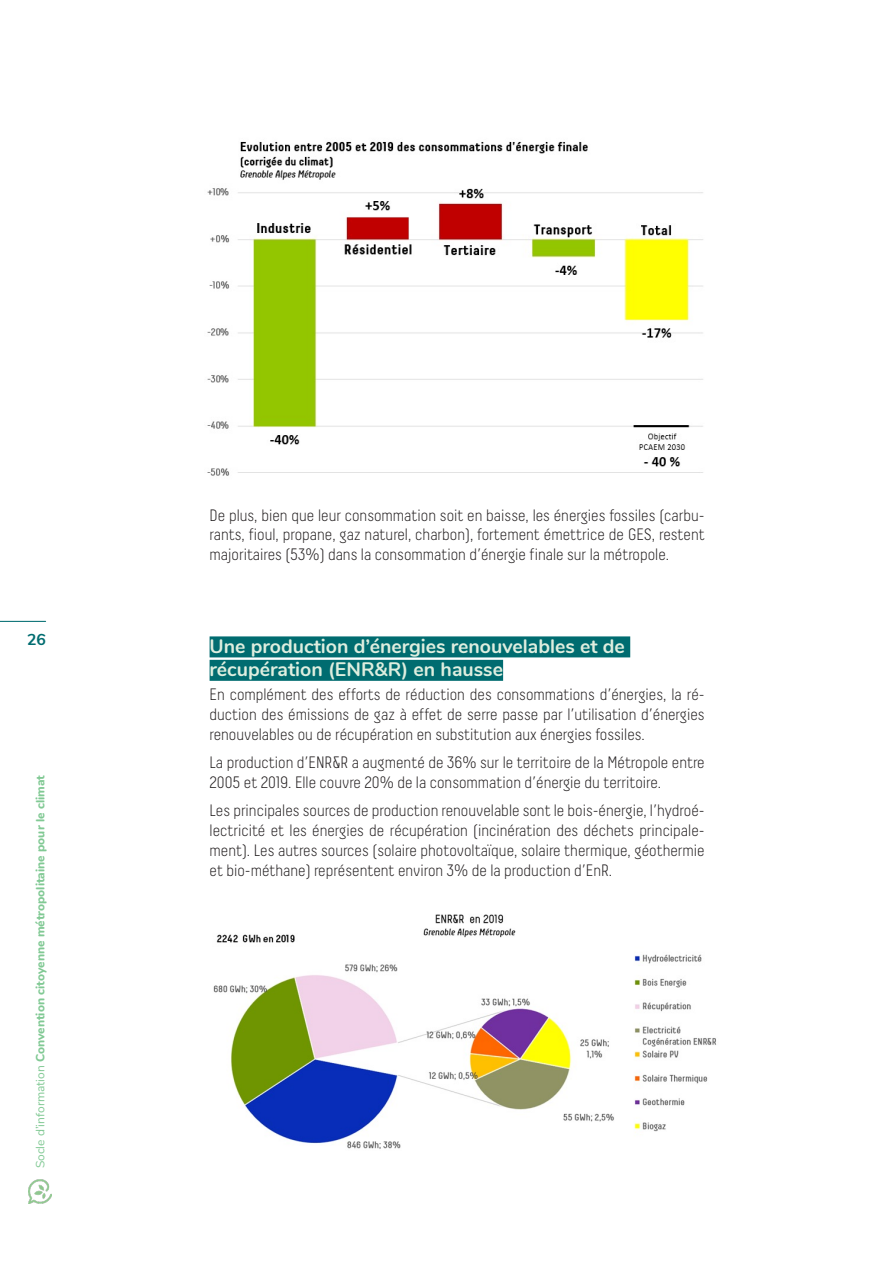
<style>
.page{position:relative;width:893px;height:1263px;background:#fff}
.page>*{position:absolute;margin:0;border:0;box-sizing:border-box;transform-origin:0 0}
.titre_03{font:700 19.5px/23.4px "Nunito";color:#deeedf}
.Texte_courant{font:300 16.5px/19.8px "Decima";color:#231f20;text-align:justify}
.t1{font:700 15.75px "Nunito";color:#006c70}
.t2{font:800 12px "Nunito";color:#81c994}
.s1{font-weight:400}
</style>
<div class="page">
<img style="left:207px;top:141px;width:496px;height:335px">
<div style="left:210px;top:636px;width:420px;height:21px;background:#006c70"></div>
<div style="left:210px;top:660px;width:293px;height:21px;background:#006c70"></div>
<img style="left:213px;top:914px;width:504px;height:235px">
<hr style="left:0;top:621px;width:46px;height:1px;background:#006c70">
<img style="left:28px;top:1179px;width:23px;height:24px">
<p class="t1" style="left:27px;top:628px;width:20px">26</p>
<p class="t2" style="left:31px;top:1168px;width:395px;rotate:-90deg"><span class="s1">Socle d’information</span> Convention citoyenne métropolitaine pour le climat</p>
<p class="Texte_courant" style="left:210px;top:505px;width:497px">De plus, bien que leur consommation soit en baisse, les énergies fossiles (carbu&shy;rants, fioul, propane, gaz naturel, charbon), fortement émettrice de GES, restent majoritaires (53%) dans la consommation d’énergie finale sur la métropole.</p>
<p class="titre_03" style="left:210px;top:633px;width:417px">Une production d’énergies renouvelables et de récupération (ENR&amp;R) en hausse</p>
<p class="Texte_courant" style="left:210px;top:685px;width:497px">En complément des efforts de réduction des consommations d’énergies, la ré&shy;duction des émissions de gaz à effet de serre passe par l’utilisation d’énergies renouvelables ou de récupération en substitution aux énergies fossiles.</p>
<p class="Texte_courant" style="left:210px;top:753px;width:497px">La production d’ENR&amp;R a augmenté de 36% sur le territoire de la Métropole entre<br>2005 et 2019. Elle couvre 20% de la consommation d’énergie du territoire.</p>
<p class="Texte_courant" style="left:210px;top:801px;width:497px">Les principales sources de production renouvelable sont le bois-énergie, l’hydroé&shy;lectricité et les énergies de récupération (incinération des déchets principale&shy;ment). Les autres sources (solaire photovoltaïque, solaire thermique, géothermie et bio-méthane) représentent environ 3% de la production d’EnR.</p>
</div>
